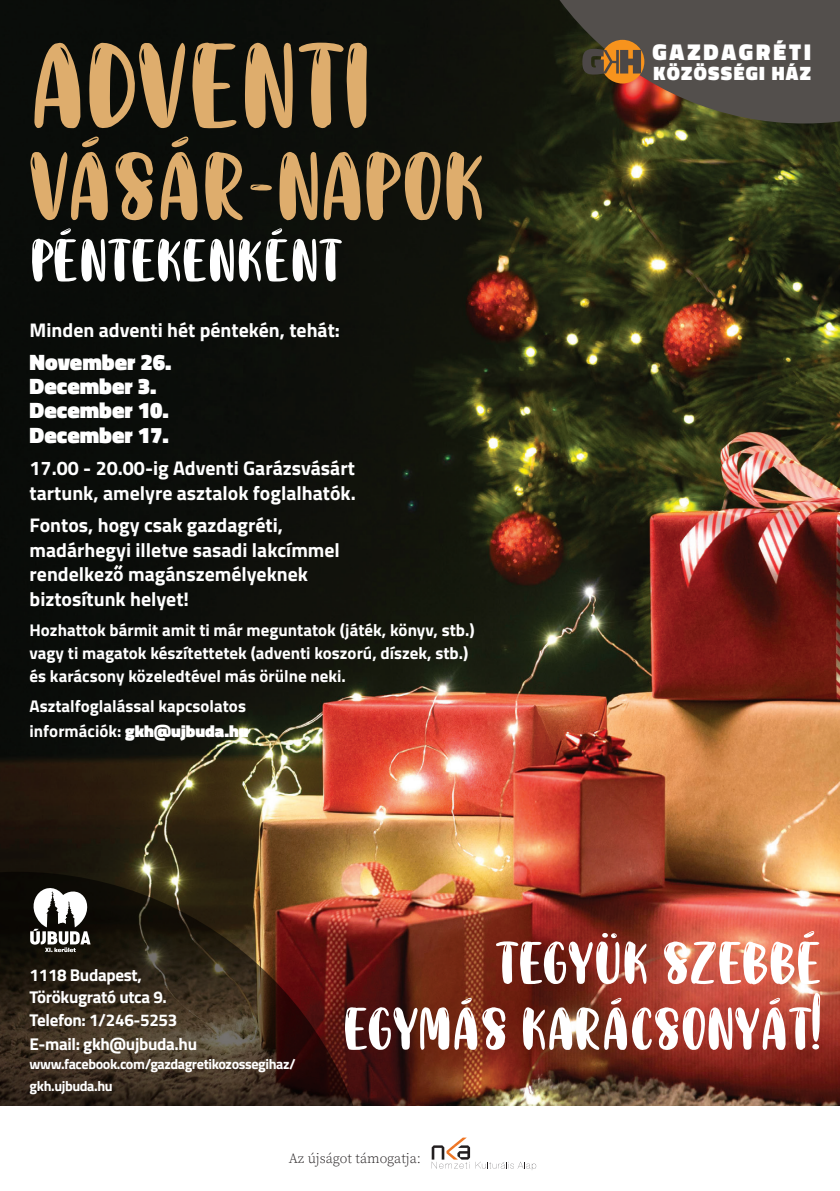
<style>
.page{position:relative;width:840px;height:1191px;background:#fff}
.page>*{position:absolute;margin:0;border:0;box-sizing:border-box;transform-origin:0 0}
.t1{font:245.4px "Red Christmas Personal Use";color:#dead6d}
.t2{font:196.2px "Red Christmas Personal Use";color:#dead6d}
.t3{font:122.6px "Red Christmas Personal Use";color:#fff}
.t4{font:122.2px "Red Christmas Personal Use";color:#fff}
.t5{font:900 23.2px "Titillium Web";letter-spacing:.13em;color:#fff}
.t6{font:900 22.6px/24.4px "Titillium Web";color:#fff}
.t7{font:700 19.8px/24.4px "Titillium Web";color:#fff}
.t8{font:900 19.6px "Titillium Web";letter-spacing:.07em;color:#fff}
.t9{font:700 17px/22.6px "Titillium Web";color:#fff}
.t10{font:700 17px/22.4px "Titillium Web";letter-spacing:-.02em;color:#fff}
.t11{font:900 17px "Titillium Web";color:#fff}
.t12{font:700 14.2px/22px "Titillium Web";letter-spacing:-.03em;color:#fff}
.t13{font:300 14px "Source Serif Pro";color:#231f20}
.s1{font-weight:700}
</style>
<div class="page">
<img style="left:0;top:0;width:839px;height:1106px">
<svg style="left:499px;top:0;width:340px;height:123px;background:#433c35"></svg>
<div style="left:600px;top:40px;width:44px;height:44px;background:#f7931d;border-radius:50%"></div>
<svg style="left:582px;top:49px;width:58px;height:26px"></svg>
<svg style="left:0;top:871px;width:375px;height:235px;background:#43291b"></svg>
<svg style="left:30px;top:888px;width:60px;height:64px"></svg>
<svg style="left:431px;top:1137px;width:105px;height:33px"></svg>
<h1 class="t1" style="left:30px;top:-100px;width:343px">adventi</h1>
<h2 class="t2" style="left:30px;top:38px;width:457px">vásár-napok</h2>
<h3 class="t3" style="left:30px;top:167px;width:312px">péntekenként</h3>
<p class="t7" style="left:30px;top:317px;width:312px">Minden adventi hét péntekén, tehát:</p>
<p class="t6" style="left:30px;top:349px;width:143px">November 26.<br>December 3.<br>December 10.<br>December 17.</p>
<p class="t7" style="left:30px;top:455px;width:327px">17.00 - 20.00-ig Adventi Garázsvásárt tartunk, amelyre asztalok foglalhatók.</p>
<p class="t7" style="left:30px;top:512px;width:312px">Fontos, hogy csak gazdagréti, madárhegyi illetve sasadi lakcímmel rendelkező magánszemélyeknek biztosítunk helyet!</p>
<p class="t9" style="left:30px;top:618px;width:446px">Hozhattok bármit amit ti már meguntatok (játék, könyv, stb.) vagy ti magatok készítettetek (adventi koszorú, díszek, stb.) és karácsony közeledtével más örülne neki.</p>
<p class="t9" style="left:30px;top:694px;width:218px">Asztalfoglalással kapcsolatos</p>
<p class="t11" style="left:30px;top:718px;width:220px"><span class="s1">információk:</span> gkh@ujbuda.hu</p>
<p class="t5" style="left:652px;top:35px;width:160px">GAZDAGRÉTI</p>
<p class="t8" style="left:653px;top:58px;width:159px">KÖZÖSSÉGI HÁZ</p>
<p class="t10" style="left:30px;top:963px;width:149px">1118 Budapest,<br>Törökugrató utca 9.<br>Telefon: 1/246-5253</p>
<p class="t10" style="left:30px;top:1031px;width:169px">E-mail: gkh@ujbuda.hu</p>
<p class="t12" style="left:30px;top:1052px;width:267px">www.facebook.com/gazdagretikozossegihaz/ gkh.ujbuda.hu</p>
<h3 class="t4" style="left:494px;top:870px;width:329px">tegyükszebbé</h3>
<h3 class="t4" style="left:342px;top:936px;width:481px">egymáskarácsonyát!</h3>
<p class="t13" style="left:288px;top:1149px;width:134px">Az újságot támogatja:</p>
</div>
